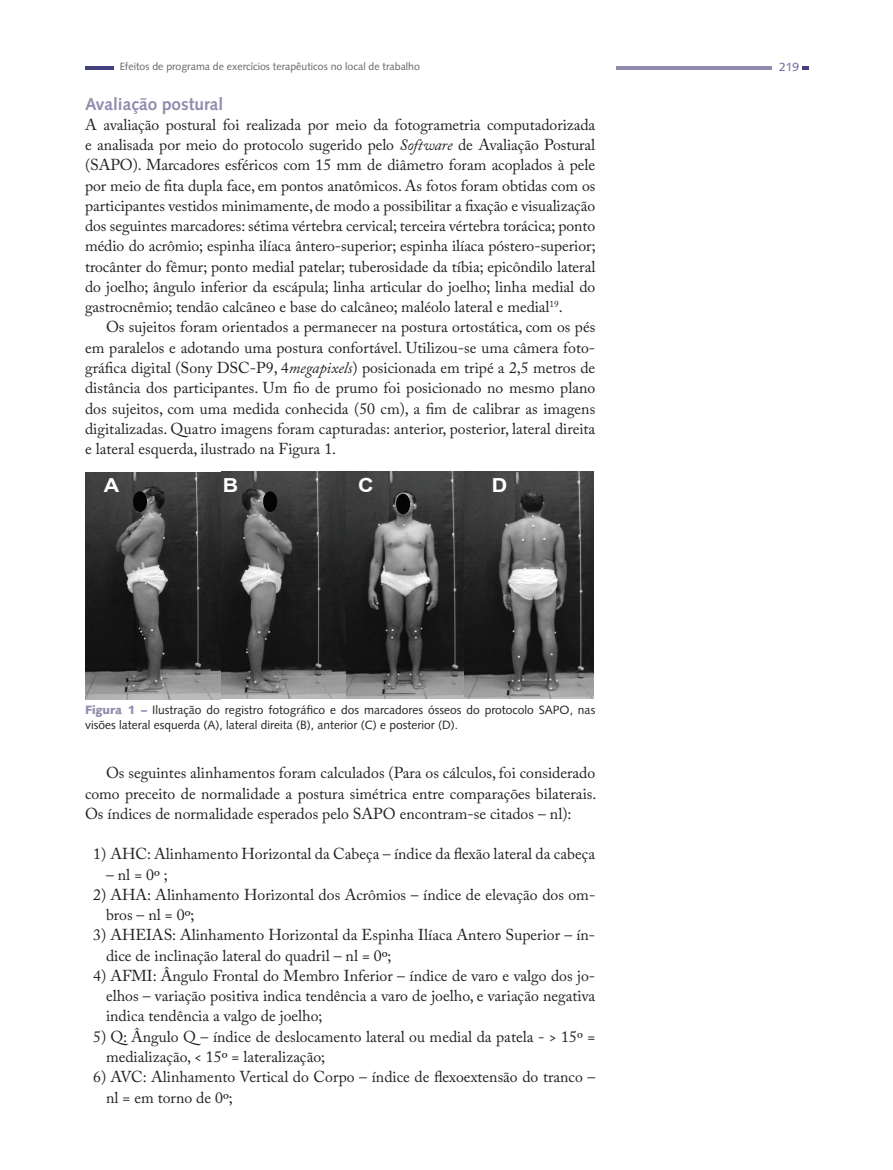
<style>
.page{position:relative;width:893px;height:1170px;background:#fff}
.page>*{position:absolute;margin:0;border:0;box-sizing:border-box;transform-origin:0 0}
.t1{font:700 19.35px "Arial";color:#fff;scale:1.11 1}
.t2{font:700 17.25px "Syntax LT Std";color:#938bad}
.t3{font:15.75px/20.2px "Adobe Caslon Pro";color:#231f20;text-align:justify}
.t4{font:12px/15px "Syntax LT Std";color:#231f20}
.t5{font:12px "Syntax LT Std";color:#696195}
.t6{font:10.5px "Syntax LT Std";color:#636366}
.s1{font-style:italic}
.s2{font-weight:900;color:#938bad}
</style>
<div class="page">
<hr style="left:617px;top:66px;width:155px;height:4px;background:#938bad">
<hr style="left:85px;top:66px;width:29px;height:4px;background:#44407d">
<svg style="left:802px;top:66px;width:6px;height:4px"></svg>
<img style="left:85px;top:472px;width:396px;height:227px">
<img style="left:465px;top:472px;width:129px;height:226px">
<div style="left:135px;top:493px;width:10px;height:17px;background:#040503;border-radius:50%"></div>
<div style="left:133px;top:491px;width:14px;height:21px;border:3px solid #040503;border-radius:50%"></div>
<div style="left:398px;top:495px;width:10px;height:17px;background:#040503;border-radius:50%"></div>
<div style="left:396px;top:493px;width:14px;height:21px;border:3px solid #040503;border-radius:50%"></div>
<div style="left:265px;top:493px;width:10px;height:17px;background:#040503;border-radius:50%"></div>
<div style="left:263px;top:491px;width:14px;height:21px;border:3px solid #040503;border-radius:50%"></div>
<p class="t6" style="left:120px;top:60px;width:302px">Efeitos de programa de exercícios terapêuticos no local de trabalho</p>
<p class="t5" style="left:779px;top:59px;width:22px">219</p>
<p class="t2" style="left:85px;top:94px;width:140px">Avaliação postural</p>
<p class="t3" style="left:85px;top:114px;width:512px">A avaliação postural foi realizada por meio da fotogrametria computadorizada e analisada por meio do protocolo sugerido pelo <span class="s1">Software</span> de Avaliação Postural (SAPO). Marcadores esféricos com 15 mm de diâmetro foram acoplados à pele por meio de fita dupla face, em pontos anatômicos. As fotos foram obtidas com os participantes vestidos minimamente, de modo a possibilitar a fixação e visualização dos seguintes marcadores: sétima vértebra cervical; terceira vértebra torácica; ponto médio do acrômio; espinha ilíaca ântero-superior; espinha ilíaca póstero-superior; trocânter do fêmur; ponto medial patelar; tuberosidade da tíbia; epicôndilo lateral do joelho; ângulo inferior da escápula; linha articular do joelho; linha medial do gastrocnêmio; tendão calcâneo e base do calcâneo; maléolo lateral e medial<sup>19</sup>.</p>
<p class="t3" style="left:85px;top:317px;width:512px;text-indent:21px">Os sujeitos foram orientados a permanecer na postura ortostática, com os pés em paralelos e adotando uma postura confortável. Utilizou-se uma câmera foto&shy;gráfica digital (Sony DSC-P9, 4<span class="s1">megapixels</span>) posicionada em tripé a 2,5 metros de distância dos participantes. Um fio de prumo foi posicionado no mesmo plano dos sujeitos, com uma medida conhecida (50 cm), a fim de calibrar as imagens digitalizadas. Quatro imagens foram capturadas: anterior, posterior, lateral direita e lateral esquerda, ilustrado na Figura 1.</p>
<p class="t1" style="left:104px;top:472px;width:15px">A</p>
<p class="t1" style="left:223px;top:472px;width:15px">B</p>
<p class="t1" style="left:358px;top:472px;width:15px">C</p>
<p class="t1" style="left:492px;top:472px;width:15px">D</p>
<p class="t4" style="left:85px;top:702px;width:512px"><span class="s2">Figura 1 –</span> Ilustração do registro fotográfico e dos marcadores ósseos do protocolo SAPO, nas visões lateral esquerda (A), lateral direita (B), anterior (C) e posterior (D).</p>
<p class="t3" style="left:85px;top:762px;width:513px;text-indent:21px">Os seguintes alinhamentos foram calculados (Para os cálculos, foi considerado como preceito de normalidade a postura simétrica entre comparações bilaterais.<br>Os índices de normalidade esperados pelo SAPO encontram-se citados – nl):</p>
<p class="t3" style="left:93px;top:843px;width:503px">1) AHC: Alinhamento Horizontal da Cabeça – índice da flexão lateral da cabeça</p>
<p class="t3" style="left:106px;top:863px;width:63px">– nl = 0º ;</p>
<p class="t3" style="left:106px;top:884px;width:491px;text-indent:-13px">2) AHA: Alinhamento Horizontal dos Acrômios – índice de elevação dos om&shy;bros – nl = 0º;</p>
<p class="t3" style="left:106px;top:924px;width:491px;text-indent:-13px">3) AHEIAS: Alinhamento Horizontal da Espinha Ilíaca Antero Superior – ín&shy;dice de inclinação lateral do quadril – nl = 0º;</p>
<p class="t3" style="left:106px;top:965px;width:491px;text-indent:-13px">4) AFMI: Ângulo Frontal do Membro Inferior – índice de varo e valgo dos jo&shy;elhos – variação positiva indica tendência a varo de joelho, e variação negativa indica tendência a valgo de joelho;</p>
<p class="t3" style="left:106px;top:1026px;width:491px;text-indent:-13px">5) Q: Ângulo Q – índice de deslocamento lateral ou medial da patela - &gt; 15º = medialização, &lt; 15º = lateralização;</p>
<p class="t3" style="left:106px;top:1066px;width:491px;text-indent:-13px">6) AVC: Alinhamento Vertical do Corpo – índice de flexoextensão do tranco – nl = em torno de 0º;</p>
</div>
